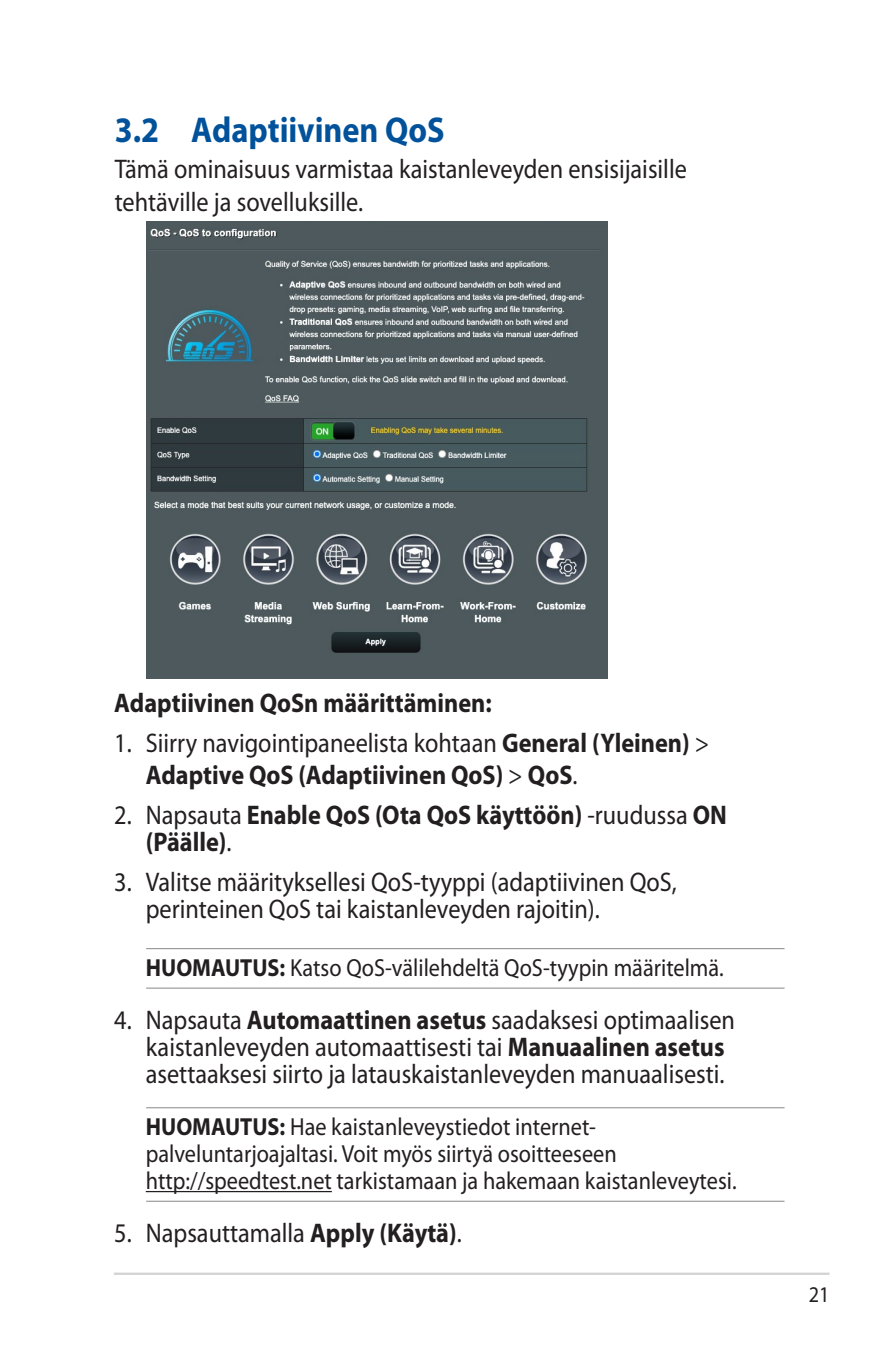
<style>
.page{position:relative;width:893px;height:1346px;background:#fff}
.page>*{position:absolute;margin:0;border:0;box-sizing:border-box;transform-origin:0 0}
.t1{font:700 36px "Myriad Pro";color:#01529a;scale:.9 1}
.t2{font:27px/27px "Myriad Pro";color:#231f20;scale:.9 1}
.t3{font:700 27px/32.4px "Myriad Pro";color:#231f20;scale:.9 1}
.t4{font:24.75px/27px "Myriad Pro";color:#231f20;scale:.9 1}
.t5{font:22.5px "Myriad Pro";color:#231f20;scale:.9 1}
.s1{font-weight:400}
.s2{font-weight:700}
</style>
<div class="page">
<hr style="left:114px;top:1272px;width:715px;height:3px;background:#d1d2d4">
<hr style="left:146px;top:948px;width:638px;height:1px;background:#939598">
<hr style="left:146px;top:987px;width:638px;height:1px;background:#939598">
<hr style="left:146px;top:1107px;width:638px;height:1px;background:#939598">
<hr style="left:146px;top:1200px;width:638px;height:2px;background:#939598">
<hr style="left:146px;top:1191px;width:186px;height:1px;background:#231f20">
<img style="left:147px;top:221px;width:461px;height:457px">
<h1 class="t1" style="left:115px;top:109px;width:368px">3.2 Adaptiivinen QoS</h1>
<p class="t2" style="left:115px;top:154px;width:637px;line-height:32.4px">Tämä ominaisuus varmistaa kaistanleveyden ensisijaisille tehtäville ja sovelluksille.</p>
<p class="t3" style="left:114px;top:687px;width:421px">Adaptiivinen QoSn määrittäminen:</p>
<p class="t3" style="left:146px;top:727px;width:628px;text-indent:-31px"><span class="s1">1. Siirry navigointipaneelista kohtaan</span> General (Yleinen) <span class="s1">&gt;<br></span>Adaptive QoS (Adaptiivinen QoS) <span class="s1">&gt;</span> QoS<span class="s1">.</span></p>
<p class="t3" style="left:146px;top:802px;width:647px;line-height:27px;text-indent:-31px"><span class="s1">2. Napsauta</span> Enable QoS (Ota QoS käyttöön) <span class="s1">-ruudussa</span> ON (Päälle)<span class="s1">.</span></p>
<p class="t2" style="left:146px;top:869px;width:592px;text-indent:-31px">3. Valitse määrityksellesi QoS-tyyppi (adaptiivinen QoS, perinteinen QoS tai kaistanleveyden rajoitin).</p>
<p class="t4" style="left:146px;top:954px;width:644px"><span class="s2">HUOMAUTUS:</span> Katso QoS-välilehdeltä QoS-tyypin määritelmä.</p>
<p class="t2" style="left:146px;top:1006px;width:656px;text-indent:-31px">4. Napsauta <span class="s2">Automaattinen asetus</span> saadaksesi optimaalisen kaistanleveyden automaattisesti tai <span class="s2">Manuaalinen asetus </span>asettaaksesi siirto ja latauskaistanleveyden manuaalisesti.</p>
<p class="t4" style="left:146px;top:1114px;width:658px"><span class="s2">HUOMAUTUS:</span> Hae kaistanleveystiedot internet&shy;palveluntarjoajaltasi. Voit myös siirtyä osoitteeseen http://speedtest.net tarkistamaan ja hakemaan kaistanleveytesi.</p>
<p class="t2" style="left:114px;top:1219px;width:388px">5. Napsauttamalla <span class="s2">Apply (Käytä)</span>.</p>
<p class="t5" style="left:809px;top:1282px;width:25px">21</p>
</div>
